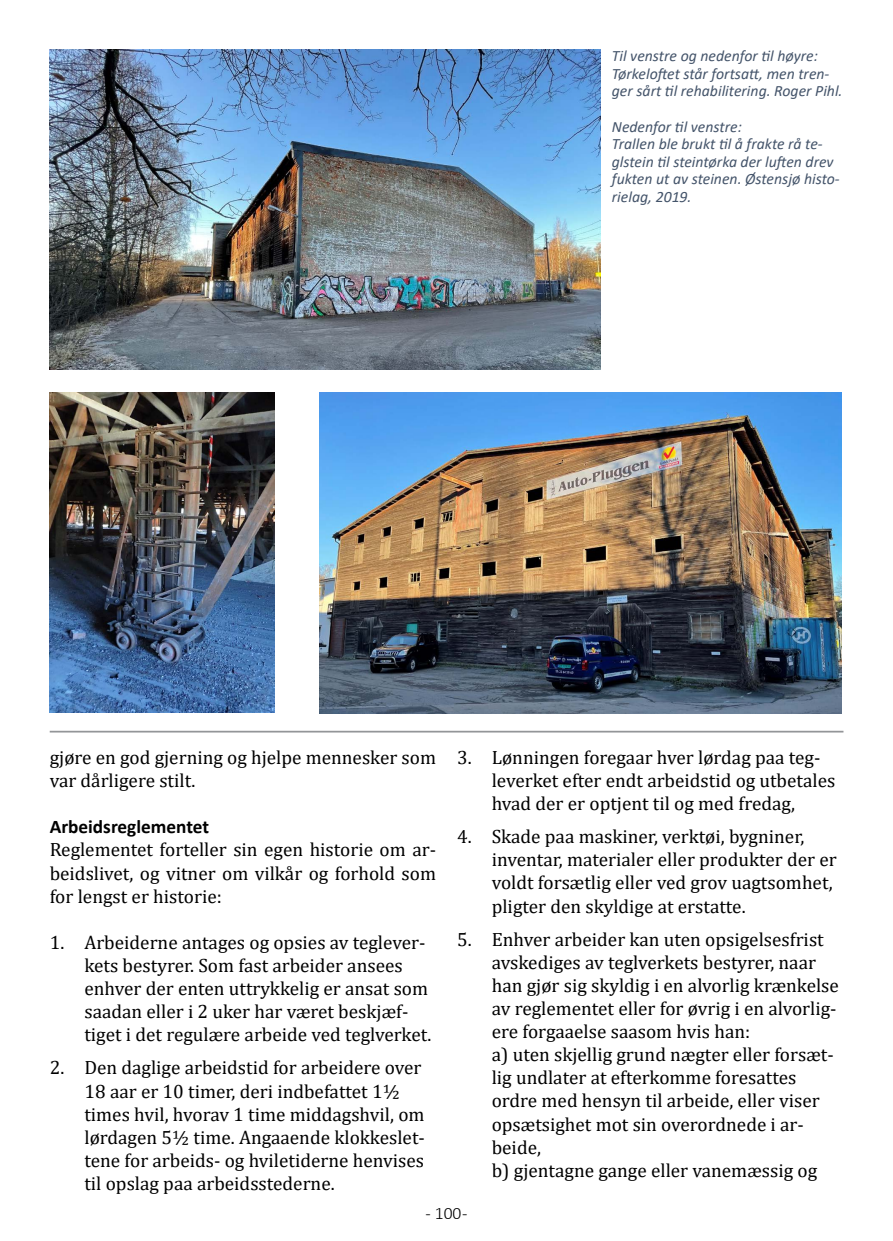
<style>
.page{position:relative;width:893px;height:1241px;background:#fff}
.page>*{position:absolute;margin:0;border:0;box-sizing:border-box;transform-origin:0 0}
.t1{font:19.25px/23.1px "Cambria";color:#000}
.t2{font:700 19.25px "Calibri";color:#000}
.t3{font:300 17.5px "Calibri";color:#000}
.t4{font:italic 15.75px/17.5px "Calibri";color:#44546a}
</style>
<div class="page">
<img style="left:50px;top:50px;width:551px;height:319px">
<img style="left:320px;top:393px;width:521px;height:320px">
<img style="left:50px;top:393px;width:224px;height:319px">
<hr style="left:50px;top:730px;width:793px;height:2px;background:#939598">
<p class="t4" style="left:612px;top:47px;width:232px">Til venstre og nedenfor til høyre:<br>Tørkeloftet står fortsatt, men tren&shy;ger sårt til rehabilitering. Roger Pihl.</p>
<p class="t4" style="left:612px;top:117px;width:229px">Nedenfor til venstre:<br>Trallen ble brukt til å frakte rå te&shy;glstein til steintørka der luften drev fukten ut av steinen. Østensjø histo&shy;rielag, 2019.</p>
<p class="t1" style="left:492px;top:745px;width:345px;text-indent:-35px">3. Lønningen foregaar hver lørdag paa teg&shy;leverket efter endt arbeidstid og utbetales hvad der er optjent til og med fredag,</p>
<p class="t1" style="left:492px;top:824px;width:347px;text-indent:-35px">4. Skade paa maskiner, verktøi, bygniner, inventar, materialer eller produkter der er voldt forsætlig eller ved grov uagtsomhet, pligter den skyldige at erstatte.</p>
<p class="t1" style="left:492px;top:927px;width:349px;text-indent:-35px">5. Enhver arbeider kan uten opsigelsesfrist avskediges av teglverkets bestyrer, naar han gjør sig skyldig i en alvorlig krænkelse av reglementet eller for øvrig i en alvorlig&shy;ere forgaaelse saasom hvis han:<br>a) uten skjellig grund nægter eller forsæt&shy;lig undlater at efterkomme foresattes ordre med hensyn til arbeide, eller viser opsætsighet mot sin overordnede i ar&shy;beide,<br>b) gjentagne gange eller vanemæssig og</p>
<p class="t3" style="left:426px;top:1201px;width:44px">- 100 -</p>
<p class="t1" style="left:50px;top:745px;width:388px">gjøre en god gjerning og hjelpe mennesker som var dårligere stilt.</p>
<p class="t2" style="left:50px;top:813px;width:161px">Arbeidsreglementet</p>
<p class="t1" style="left:50px;top:838px;width:388px;text-align:justify">Reglementet forteller sin egen historie om ar&shy;beidslivet, og vitner om vilkår og forhold som for lengst er historie:</p>
<p class="t1" style="left:84px;top:930px;width:349px;text-indent:-35px">1. Arbeiderne antages og opsies av teglever&shy;kets bestyrer. Som fast arbeider ansees enhver der enten uttrykkelig er ansat som saadan eller i 2 uker har været beskjæf&shy;tiget i det regulære arbeide ved teglverket.</p>
<p class="t1" style="left:84px;top:1055px;width:342px;text-indent:-35px">2. Den daglige arbeidstid for arbeidere over 18 aar er 10 timer, deri indbefattet 1½ times hvil, hvorav 1 time middagshvil, om lørdagen 5½ time. Angaaende klokkeslet&shy;tene for arbeids- og hviletiderne henvises til opslag paa arbeidsstederne.</p>
</div>
